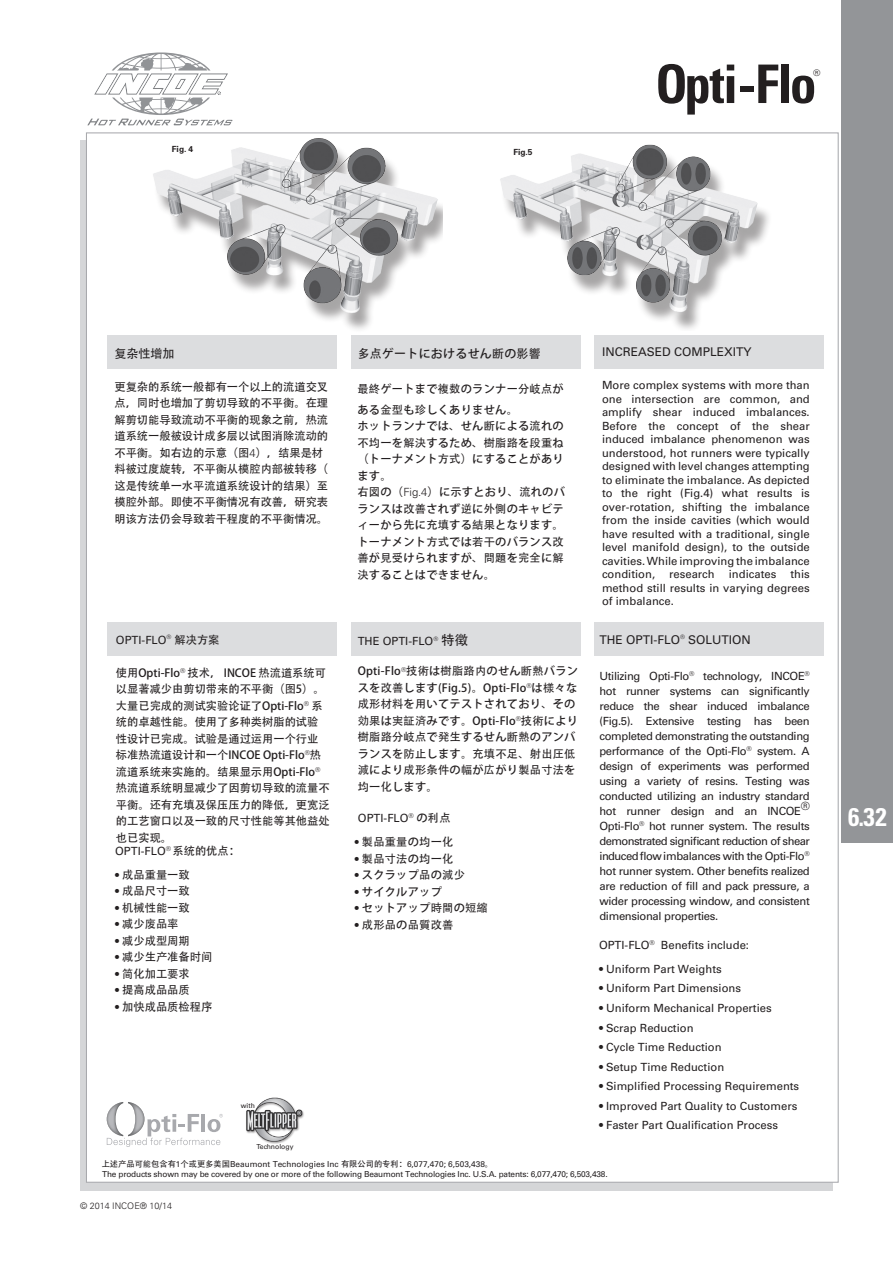
<style>
.page{position:relative;width:893px;height:1263px;background:#fff}
.page>*{position:absolute;margin:0;border:0;box-sizing:border-box;transform-origin:0 0}
.t1{font:700 condensed 53.25px "Univers";letter-spacing:-.025em;color:#231f20}
.t2{font:700 condensed 25.5px "Univers";color:#fff}
.Column_Data_Roman_no{font:13.5px "Adobe Heiti Std";color:#231f20}
.Column_Data_Roman_no-2{font:12px "Univers";color:#231f20}
.Column_Data_Roman_no-3{font:12px "Adobe Heiti Std";letter-spacing:.02em;color:#231f20}
.Column_Data_Roman_no-4{font:11.25px/15px "Univers";color:#231f20;text-align:justify}
.Column_Data_Roman_no-5{font:11.25px/16.5px "Adobe Heiti Std";color:#231f20;text-align:justify}
.Column_Data_Roman_no-6{font:11.25px/16.5px "Adobe Heiti Std";letter-spacing:.02em;color:#231f20}
.LEGALS{font:300 9px "Univers";color:#231f20}
.t3{font:9px "Univers";color:#231f20}
.t4{font:700 8.4px "Univers";color:#231f20}
.Column_Data_Roman_no-7{font:8.25px "Univers";letter-spacing:-.02em;color:#231f20}
.Column_Data_Roman_no-8{font:8.25px "Univers";color:#231f20}
.t5{font:6.9px "Univers";color:#231f20}
.s1{font-family:"Univers";font-weight:300}
.s2{font-family:"Adobe Heiti Std"}
.s3{font-family:"Univers"}
</style>
<div class="page">
<svg style="left:87px;top:52px;width:146px;height:73px"></svg>
<div style="left:86px;top:132px;width:753px;height:1051px;background:#fff;border:1px solid #a8a9ad"></div>
<div style="left:842px;top:0;width:51px;height:843px;background:#939598"></div>
<div style="left:351px;top:622px;width:229px;height:34px;background:#dcdddf"></div>
<div style="left:351px;top:335px;width:229px;height:34px;background:#dcdddf"></div>
<div style="left:594px;top:622px;width:230px;height:34px;background:#dcdddf"></div>
<div style="left:594px;top:335px;width:230px;height:34px;background:#dcdddf"></div>
<img style="left:246px;top:1097px;width:58px;height:47px">
<svg style="left:107px;top:1102px;width:116px;height:45px"></svg>
<div style="left:108px;top:622px;width:229px;height:34px;background:#dcdddf"></div>
<div style="left:108px;top:335px;width:229px;height:34px;background:#dcdddf"></div>
<img style="left:153px;top:138px;width:290px;height:181px">
<img style="left:500px;top:144px;width:266px;height:176px">
<p class="t4" style="left:172px;top:144px;width:23px">Fig. 4</p>
<p class="t4" style="left:513px;top:147px;width:21px">Fig.5</p>
<p class="t1" style="left:655px;top:51px;width:163px">Opti-Flo</p>
<p class="t3" style="left:813px;top:67px;width:9px">®</p>
<p class="Column_Data_Roman_no-3" style="left:114px;top:346px;width:61px">复杂性增加</p>
<p class="Column_Data_Roman_no-5" style="left:114px;top:379px;width:215px;text-align:left">更复杂的系统一般都有一个以上的流道交叉点，同时也增加了剪切导致的不平衡。在理解剪切能导致流动不平衡的现象之前，热流道系统一般被设计成多层以试图消除流动的不平衡。如右边的示意（图<span class="s1">4</span>），结果是材料被过度旋转，不平衡从模腔内部被转移（这是传统单一水平流道系统设计的结果）至模腔外部。即使不平衡情况有改善，研究表明该方法仍会导致若干程度的不平衡情况。</p>
<p class="Column_Data_Roman_no-4" style="left:116px;top:632px;width:105px">OPTI-FLO<sup>®</sup> <span class="s2">解决方案</span></p>
<p class="Column_Data_Roman_no-5" style="left:116px;top:664px;width:215px;text-align:left">使用Opti-Flo<sup>®</sup> 技术， INCOE 热流道系统可以显著减少由剪切带来的不平衡（图5）。大量已完成的测试实验论证了Opti-Flo<sup>®</sup> 系统的卓越性能。使用了多种类树脂的试验性设计已完成。试验是通过运用一个行业标准热流道设计和一个INCOE Opti-Flo<sup>®</sup>热流道系统来实施的。结果显示用Opti-Flo<sup>®</sup>热流道系统明显减少了因剪切导致的流量不平衡。还有充填及保压压力的降低，更宽泛的工艺窗口以及一致的尺寸性能等其他益处也已实现。</p>
<p class="Column_Data_Roman_no-4" style="left:115px;top:843px;width:126px">OPTI-FLO<sup>®</sup> <span class="s2">系统的优点：</span></p>
<p class="Column_Data_Roman_no-5" style="left:115px;top:867px;width:76px"><span class="s3">•</span> 成品重量一致</p>
<p class="Column_Data_Roman_no-5" style="left:115px;top:883px;width:76px"><span class="s3">•</span> 成品尺寸一致</p>
<p class="Column_Data_Roman_no-5" style="left:115px;top:900px;width:76px"><span class="s3">•</span> 机械性能一致</p>
<p class="Column_Data_Roman_no-5" style="left:115px;top:916px;width:65px"><span class="s3">•</span> 减少废品率</p>
<p class="Column_Data_Roman_no-5" style="left:115px;top:933px;width:76px"><span class="s3">•</span> 减少成型周期</p>
<p class="Column_Data_Roman_no-5" style="left:115px;top:949px;width:99px"><span class="s3">•</span> 减少生产准备时间</p>
<p class="Column_Data_Roman_no-5" style="left:115px;top:966px;width:76px"><span class="s3">•</span> 简化加工要求</p>
<p class="Column_Data_Roman_no-5" style="left:115px;top:982px;width:76px"><span class="s3">•</span> 提高成品品质</p>
<p class="Column_Data_Roman_no-5" style="left:115px;top:999px;width:99px"><span class="s3">•</span> 加快成品质检程序</p>
<p class="t5" style="left:241px;top:1101px;width:16px">with</p>
<p class="t5" style="left:256px;top:1142px;width:39px">Technology</p>
<p class="Column_Data_Roman_no-3" style="left:357px;top:346px;width:185px">多点ゲートにおけるせん断の影響</p>
<p class="Column_Data_Roman_no-6" style="left:357px;top:378px;width:208px;line-height:21px">最終ゲートまで複数のランナー分岐点がある金型も珍しくありません。</p>
<p class="Column_Data_Roman_no-5" style="left:357px;top:418px;width:208px">ホットランナでは、せん断による流れの不均一を解決するため、樹脂路を段重ね（トーナメント方式）にすることがあります。</p>
<p class="Column_Data_Roman_no-5" style="left:357px;top:484px;width:209px">右図の（<span class="s1">Fig.4</span>）に示すとおり、流れのバランスは改善されず逆に外側のキャビティーから先に充填する結果となります。</p>
<p class="Column_Data_Roman_no-5" style="left:357px;top:533px;width:208px">トーナメント方式では若干のバランス改善が見受けられますが、問題を完全に解決することはできません。</p>
<p class="Column_Data_Roman_no-4" style="left:358px;top:634px;width:82px">THE OPTI-FLO<sup>®</sup></p>
<p class="Column_Data_Roman_no" style="left:441px;top:632px;width:29px">特徴</p>
<p class="Column_Data_Roman_no-6" style="left:358px;top:663px;width:222px">Opti-Flo<sup>®</sup>技術は樹脂路内のせん断熱バランスを改善します(Fig.5)。Opti-Flo<sup>®</sup>は様々な成形材料を用いてテストされており、その効果は実証済みです。Opti-Flo<sup>®</sup>技術により樹脂路分岐点で発生するせん断熱のアンバランスを防止します。充填不足、射出圧低減により成形条件の幅が広がり製品寸法を均一化します。</p>
<p class="Column_Data_Roman_no-4" style="left:358px;top:811px;width:94px">OPTI-FLO<sup>®</sup> <span class="s2">の利点</span></p>
<p class="Column_Data_Roman_no-6" style="left:355px;top:834px;width:100px"><span class="s3">•</span> 製品重量の均一化</p>
<p class="Column_Data_Roman_no-6" style="left:355px;top:850px;width:100px"><span class="s3">•</span> 製品寸法の均一化</p>
<p class="Column_Data_Roman_no-6" style="left:355px;top:867px;width:112px"><span class="s3">•</span> スクラップ品の減少</p>
<p class="Column_Data_Roman_no-6" style="left:355px;top:883px;width:89px"><span class="s3">•</span> サイクルアップ</p>
<p class="Column_Data_Roman_no-6" style="left:355px;top:900px;width:135px"><span class="s3">•</span> セットアップ時間の短縮</p>
<p class="Column_Data_Roman_no-6" style="left:355px;top:916px;width:100px"><span class="s3">•</span> 成形品の品質改善</p>
<p class="Column_Data_Roman_no-2" style="left:602px;top:345px;width:151px">INCREASED COMPLEXITY</p>
<p class="Column_Data_Roman_no-4" style="left:602px;top:378px;width:209px;line-height:13.5px">More complex systems with more than one intersection are common, and amplify shear induced imbalances.<br>Before the concept of the shear induced imbalance phenomenon was understood, hot runners were typically designed with level changes attempting to eliminate the imbalance. As depicted to the right (Fig.4) what results is over-rotation, shifting the imbalance from the inside cavities (which would have resulted with a traditional, single level manifold design), to the outside cavities. While improving the imbalance condition, research indicates this method still results in varying degrees of imbalance.</p>
<p class="Column_Data_Roman_no-2" style="left:599px;top:632px;width:153px">THE OPTI-FLO<sup>®</sup> SOLUTION</p>
<p class="Column_Data_Roman_no-4" style="left:599px;top:668px;width:212px">Utilizing Opti-Flo<sup>®</sup> technology, INCOE<sup>® </sup>hot runner systems can significantly reduce the shear induced imbalance (Fig.5). Extensive testing has been completed demonstrating the outstanding performance of the Opti-Flo<sup>®</sup> system. A design of experiments was performed using a variety of resins. Testing was conducted utilizing an industry standard hot runner design and an INCOE® Opti-Flo<sup>®</sup> hot runner system. The results demonstrated significant reduction of shear induced flow imbalances with the Opti-Flo<sup>® </sup>hot runner system. Other benefits realized are reduction of fill and pack pressure, a wider processing window, and consistent dimensional properties.</p>
<p class="Column_Data_Roman_no-4" style="left:599px;top:937px;width:152px">OPTI-FLO<sup>®</sup> Benefits include:</p>
<p class="Column_Data_Roman_no-4" style="left:599px;top:961px;width:124px">• Uniform Part Weights</p>
<p class="Column_Data_Roman_no-4" style="left:599px;top:981px;width:144px">• Uniform Part Dimensions</p>
<p class="Column_Data_Roman_no-4" style="left:599px;top:1000px;width:174px">• Uniform Mechanical Properties</p>
<p class="Column_Data_Roman_no-4" style="left:599px;top:1020px;width:96px">• Scrap Reduction</p>
<p class="Column_Data_Roman_no-4" style="left:599px;top:1039px;width:124px">• Cycle Time Reduction</p>
<p class="Column_Data_Roman_no-4" style="left:599px;top:1059px;width:127px">• Setup Time Reduction</p>
<p class="Column_Data_Roman_no-4" style="left:599px;top:1078px;width:202px">• Simplified Processing Requirements</p>
<p class="Column_Data_Roman_no-4" style="left:599px;top:1098px;width:200px">• Improved Part Quality to Customers</p>
<p class="Column_Data_Roman_no-4" style="left:599px;top:1117px;width:180px">• Faster Part Qualification Process</p>
<p class="Column_Data_Roman_no-8" style="left:102px;top:1159px;width:393px"><span class="s2">上述产品可能包含有</span>1<span class="s2">个或更多美国</span>Beaumont Technologies Inc <span class="s2">有限公司的专利：</span>6,077,470; 6,503,438<span class="s2">。</span></p>
<p class="Column_Data_Roman_no-7" style="left:102px;top:1169px;width:507px">The products shown may be covered by one or more of the following Beaumont Technologies Inc. U.S.A. patents: 6,077,470; 6,503,438.</p>
<p class="LEGALS" style="left:80px;top:1200px;width:93px">© 2014 INCOE® 10/14</p>
<p class="t2" style="left:848px;top:801px;width:40px">6.32</p>
</div>
